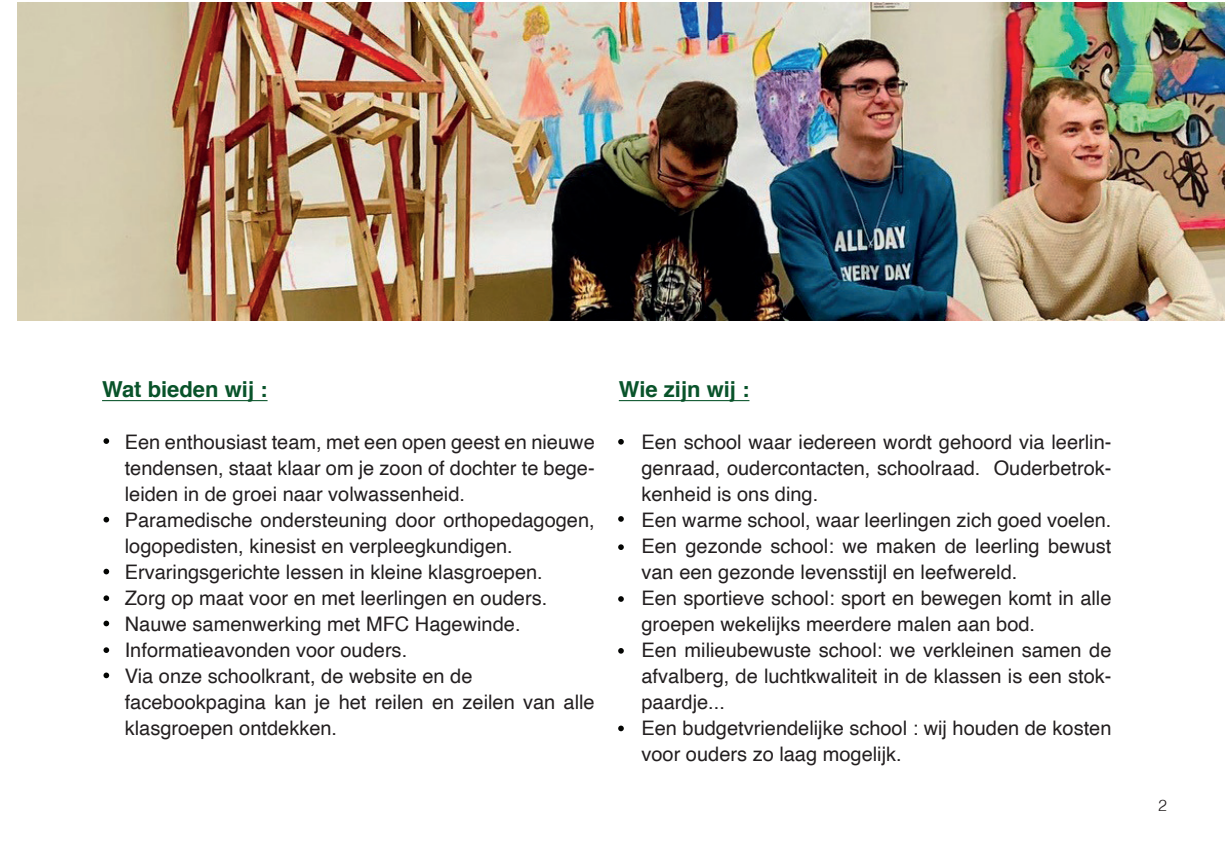
<style>
.page{position:relative;width:1225px;height:868px;background:#fff}
.page>*{position:absolute;margin:0;border:0;box-sizing:border-box;transform-origin:0 0}
.t1{font:700 22px "Helvetica";color:#09532a}
.t2{font:20px/26px "Helvetica";color:#231f20}
.t3{font:300 16px "Helvetica";color:#231f20}
</style>
<div class="page">
<hr style="left:102px;top:400px;width:165px;height:1px;background:#09532a">
<hr style="left:619px;top:400px;width:130px;height:1px;background:#09532a">
<svg style="left:103px;top:438px;width:6px;height:6px"></svg>
<svg style="left:103px;top:568px;width:6px;height:6px"></svg>
<svg style="left:103px;top:595px;width:6px;height:6px"></svg>
<svg style="left:103px;top:620px;width:6px;height:6px"></svg>
<svg style="left:103px;top:647px;width:6px;height:6px"></svg>
<svg style="left:103px;top:672px;width:6px;height:6px"></svg>
<svg style="left:103px;top:516px;width:6px;height:6px"></svg>
<svg style="left:618px;top:439px;width:6px;height:5px"></svg>
<svg style="left:618px;top:544px;width:6px;height:6px"></svg>
<svg style="left:618px;top:596px;width:6px;height:5px"></svg>
<svg style="left:618px;top:648px;width:6px;height:5px"></svg>
<svg style="left:618px;top:516px;width:6px;height:5px"></svg>
<svg style="left:618px;top:725px;width:6px;height:6px"></svg>
<img style="left:17px;top:3px;width:1208px;height:317px">
<p class="t1" style="left:102px;top:380px;width:167px">Wat bieden wij :</p>
<p class="t2" style="left:125px;top:430px;width:471px">Een enthousiast team, met een open geest en nieuwe tendensen, staat klaar om je zoon of dochter te bege&shy;leiden in de groei naar volwassenheid.<br>Paramedische ondersteuning door orthopedagogen, logopedisten, kinesist en verpleegkundigen.<br>Ervaringsgerichte lessen in kleine klasgroepen.<br>Zorg op maat voor en met leerlingen en ouders.<br>Nauwe samenwerking met MFC Hagewinde.<br>Informatieavonden voor ouders.<br>Via onze schoolkrant, de website en de facebookpagina kan je het reilen en zeilen van alle klasgroepen ontdekken.</p>
<p class="t1" style="left:619px;top:380px;width:132px">Wie zijn wij :</p>
<p class="t2" style="left:641px;top:430px;width:471px">Een school waar iedereen wordt gehoord via leerlin&shy;genraad, oudercontacten, schoolraad. Ouderbetrok&shy;kenheid is ons ding.<br>Een warme school, waar leerlingen zich goed voelen.<br>Een gezonde school: we maken de leerling bewust van een gezonde levensstijl en leefwereld.<br>Een sportieve school: sport en bewegen komt in alle groepen wekelijks meerdere malen aan bod.<br>Een milieubewuste school: we verkleinen samen de afvalberg, de luchtkwaliteit in de klassen is een stok&shy;paardje...<br>Een budgetvriendelijke school : wij houden de kosten voor ouders zo laag mogelijk.</p>
<p class="t3" style="left:1158px;top:799px;width:10px">2</p>
</div>
